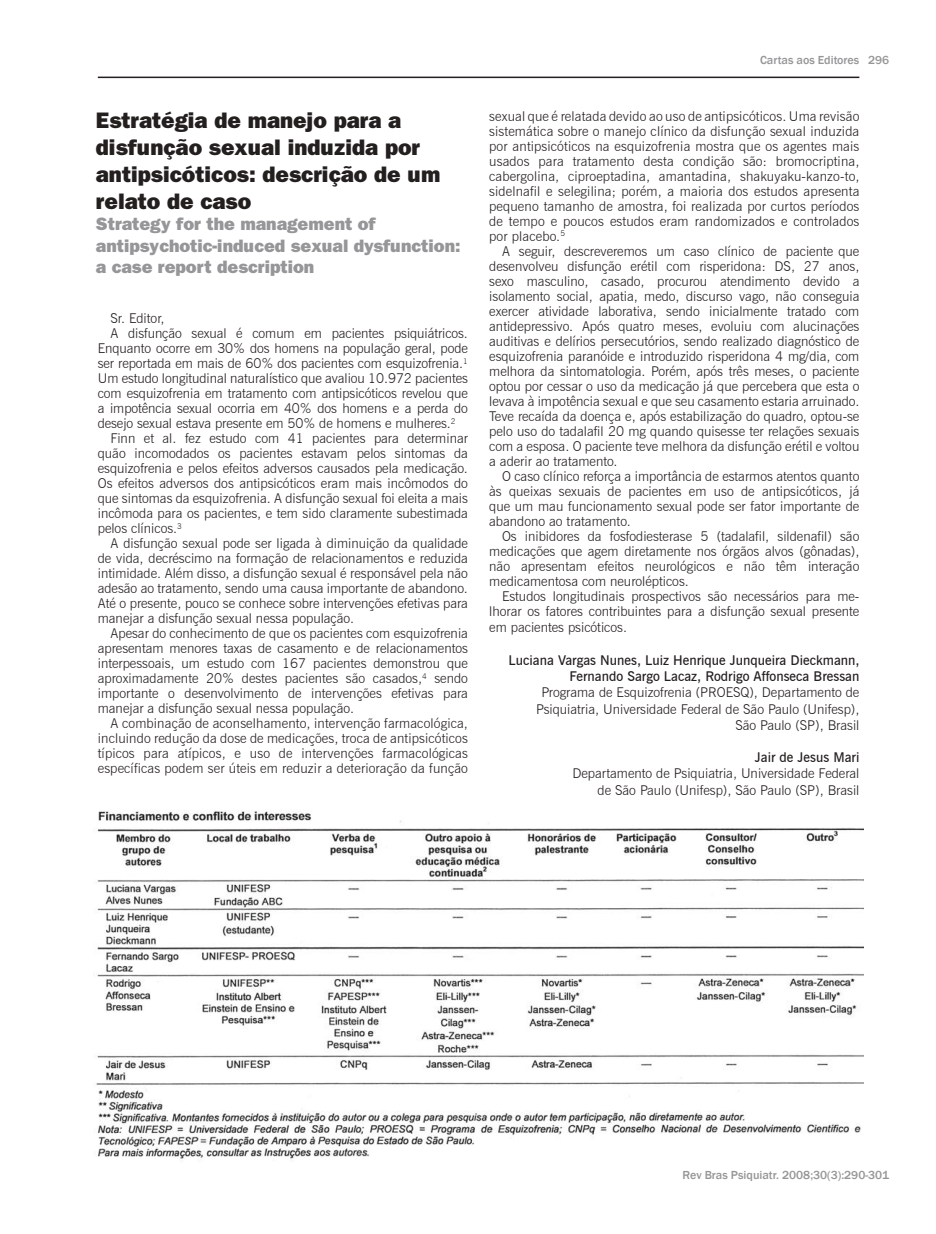
<style>
.page{position:relative;width:936px;height:1234px;background:#fff}
.page>*{position:absolute;margin:0;border:0;box-sizing:border-box;transform-origin:0 0}
.t1{font:800 22.5px/27px "Franklin Gothic";color:#241f1f}
.t2{font:800 18px/21.6px "Franklin Gothic";color:#969698}
.t3{font:300 13.5px/15px "News Gothic BT";color:#241f1f;text-align:justify}
.t4{font:600 13.5px/16.2px "News Gothic BT";color:#241f1f;text-align:right}
.t5{font:500 12px "Franklin Gothic";color:#969698}
</style>
<div class="page">
<hr style="left:98px;top:77px;width:761px;height:1px;background:#241f1f">
<img style="left:96px;top:811px;width:767px;height:348px">
<h1 class="t1" style="left:96px;top:106px;width:346px">Estratégia de manejo para a disfunção sexual induzida por antipsicóticos: descrição de um relato de caso</h1>
<h2 class="t2" style="left:96px;top:213px;width:366px">Strategy for the management of antipsychotic-induced sexual dysfunction: a case report description</h2>
<p class="t3" style="left:110px;top:310px;width:55px">Sr. Editor,</p>
<p class="t3" style="left:110px;top:325px;width:359px">A disfunção sexual é comum em pacientes psiquiátricos.</p>
<p class="t3" style="left:98px;top:340px;width:371px">Enquanto ocorre em 30% dos homens na população geral, pode</p>
<p class="t3" style="left:98px;top:355px;width:371px">ser reportada em mais de 60% dos pacientes com esquizofrenia.<sup>1</sup></p>
<p class="t3" style="left:98px;top:370px;width:371px">Um estudo longitudinal naturalístico que avaliou 10.972 pacientes</p>
<p class="t3" style="left:98px;top:385px;width:371px">com esquizofrenia em tratamento com antipsicóticos revelou que</p>
<p class="t3" style="left:98px;top:400px;width:371px">a impotência sexual ocorria em 40% dos homens e a perda do</p>
<p class="t3" style="left:98px;top:415px;width:359px">desejo sexual estava presente em 50% de homens e mulheres.<sup>2</sup></p>
<p class="t3" style="left:110px;top:430px;width:359px">Finn et al. fez estudo com 41 pacientes para determinar</p>
<p class="t3" style="left:98px;top:445px;width:371px">quão incomodados os pacientes estavam pelos sintomas da</p>
<p class="t3" style="left:98px;top:460px;width:371px">esquizofrenia e pelos efeitos adversos causados pela medicação.</p>
<p class="t3" style="left:98px;top:475px;width:371px">Os efeitos adversos dos antipsicóticos eram mais incômodos do</p>
<p class="t3" style="left:98px;top:490px;width:371px">que sintomas da esquizofrenia. A disfunção sexual foi eleita a mais</p>
<p class="t3" style="left:98px;top:505px;width:371px">incômoda para os pacientes, e tem sido claramente subestimada</p>
<p class="t3" style="left:98px;top:520px;width:86px">pelos clínicos.<sup>3</sup></p>
<p class="t3" style="left:110px;top:535px;width:359px">A disfunção sexual pode ser ligada à diminuição da qualidade</p>
<p class="t3" style="left:98px;top:550px;width:372px">de vida, decréscimo na formação de relacionamentos e reduzida</p>
<p class="t3" style="left:98px;top:565px;width:371px">intimidade. Além disso, a disfunção sexual é responsável pela não</p>
<p class="t3" style="left:98px;top:580px;width:371px">adesão ao tratamento, sendo uma causa importante de abandono.</p>
<p class="t3" style="left:98px;top:595px;width:371px">Até o presente, pouco se conhece sobre intervenções efetivas para</p>
<p class="t3" style="left:98px;top:610px;width:258px">manejar a disfunção sexual nessa população.</p>
<p class="t3" style="left:110px;top:625px;width:359px">Apesar do conhecimento de que os pacientes com esquizofrenia</p>
<p class="t3" style="left:98px;top:640px;width:371px">apresentam menores taxas de casamento e de relacionamentos</p>
<p class="t3" style="left:98px;top:655px;width:371px">interpessoais, um estudo com 167 pacientes demonstrou que</p>
<p class="t3" style="left:98px;top:670px;width:371px">aproximadamente 20% destes pacientes são casados,<sup>4</sup> sendo</p>
<p class="t3" style="left:98px;top:685px;width:371px">importante o desenvolvimento de intervenções efetivas para</p>
<p class="t3" style="left:98px;top:700px;width:258px">manejar a disfunção sexual nessa população.</p>
<p class="t3" style="left:110px;top:715px;width:359px">A combinação de aconselhamento, intervenção farmacológica,</p>
<p class="t3" style="left:98px;top:730px;width:371px">incluindo redução da dose de medicações, troca de antipsicóticos</p>
<p class="t3" style="left:98px;top:745px;width:371px">típicos para atípicos, e uso de intervenções farmacológicas</p>
<p class="t3" style="left:98px;top:760px;width:371px">específicas podem ser úteis em reduzir a deterioração da função</p>
<p class="t5" style="left:760px;top:52px;width:131px">Cartas aos Editores 296</p>
<p class="t3" style="left:489px;top:108px;width:371px">sexual que é relatada devido ao uso de antipsicóticos. Uma revisão sistemática sobre o manejo clínico da disfunção sexual induzida por antipsicóticos na esquizofrenia mostra que os agentes mais usados para tratamento desta condição são: bromocriptina, cabergolina, ciproeptadina, amantadina, shakuyaku-kanzo-to, sidelnafil e selegilina; porém, a maioria dos estudos apresenta pequeno tamanho de amostra, foi realizada por curtos períodos de tempo e poucos estudos eram randomizados e controlados por placebo.<sup>5</sup></p>
<p class="t3" style="left:489px;top:243px;width:371px;text-indent:13px">A seguir, descreveremos um caso clínico de paciente que desenvolveu disfunção erétil com risperidona: DS, 27 anos, sexo masculino, casado, procurou atendimento devido a isolamento social, apatia, medo, discurso vago, não conseguia exercer atividade laborativa, sendo inicialmente tratado com antidepressivo. Após quatro meses, evoluiu com alucinações auditivas e delírios persecutórios, sendo realizado diagnóstico de esquizofrenia paranóide e introduzido risperidona 4 mg/dia, com melhora da sintomatologia. Porém, após três meses, o paciente optou por cessar o uso da medicação já que percebera que esta o levava à impotência sexual e que seu casamento estaria arruinado.<br>Teve recaída da doença e, após estabilização do quadro, optou-se pelo uso do tadalafil 20 mg quando quisesse ter relações sexuais com a esposa. O paciente teve melhora da disfunção erétil e voltou a aderir ao tratamento.</p>
<p class="t3" style="left:489px;top:468px;width:371px;text-indent:13px">O caso clínico reforça a importância de estarmos atentos quanto às queixas sexuais de pacientes em uso de antipsicóticos, já que um mau funcionamento sexual pode ser fator importante de abandono ao tratamento.</p>
<p class="t3" style="left:489px;top:528px;width:371px;text-indent:13px">Os inibidores da fosfodiesterase 5 (tadalafil, sildenafil) são medicações que agem diretamente nos órgãos alvos (gônadas), não apresentam efeitos neurológicos e não têm interação medicamentosa com neurolépticos.</p>
<p class="t3" style="left:489px;top:588px;width:371px;line-height:15.6px;text-indent:13px">Estudos longitudinais prospectivos são necessários para me&shy;lhorar os fatores contribuintes para a disfunção sexual presente em pacientes psicóticos.</p>
<p class="t4" style="left:508px;top:651px;width:352px">Luciana Vargas Nunes, Luiz Henrique Junqueira Dieckmann,<br>Fernando Sargo Lacaz, Rodrigo Affonseca Bressan</p>
<p class="t3" style="left:536px;top:684px;width:325px;line-height:16.2px;text-align:right">Programa de Esquizofrenia (PROESQ), Departamento de<br>Psiquiatria, Universidade Federal de São Paulo (Unifesp),<br>São Paulo (SP), Brasil</p>
<p class="t4" style="left:754px;top:749px;width:106px">Jair de Jesus Mari</p>
<p class="t3" style="left:572px;top:765px;width:288px;line-height:16.2px;text-align:right">Departamento de Psiquiatria, Universidade Federal de São Paulo (Unifesp), São Paulo (SP), Brasil</p>
<p class="t5" style="left:682px;top:1166px;width:208px">Rev Bras Psiquiatr. 2008;30(3):290-301</p>
</div>
